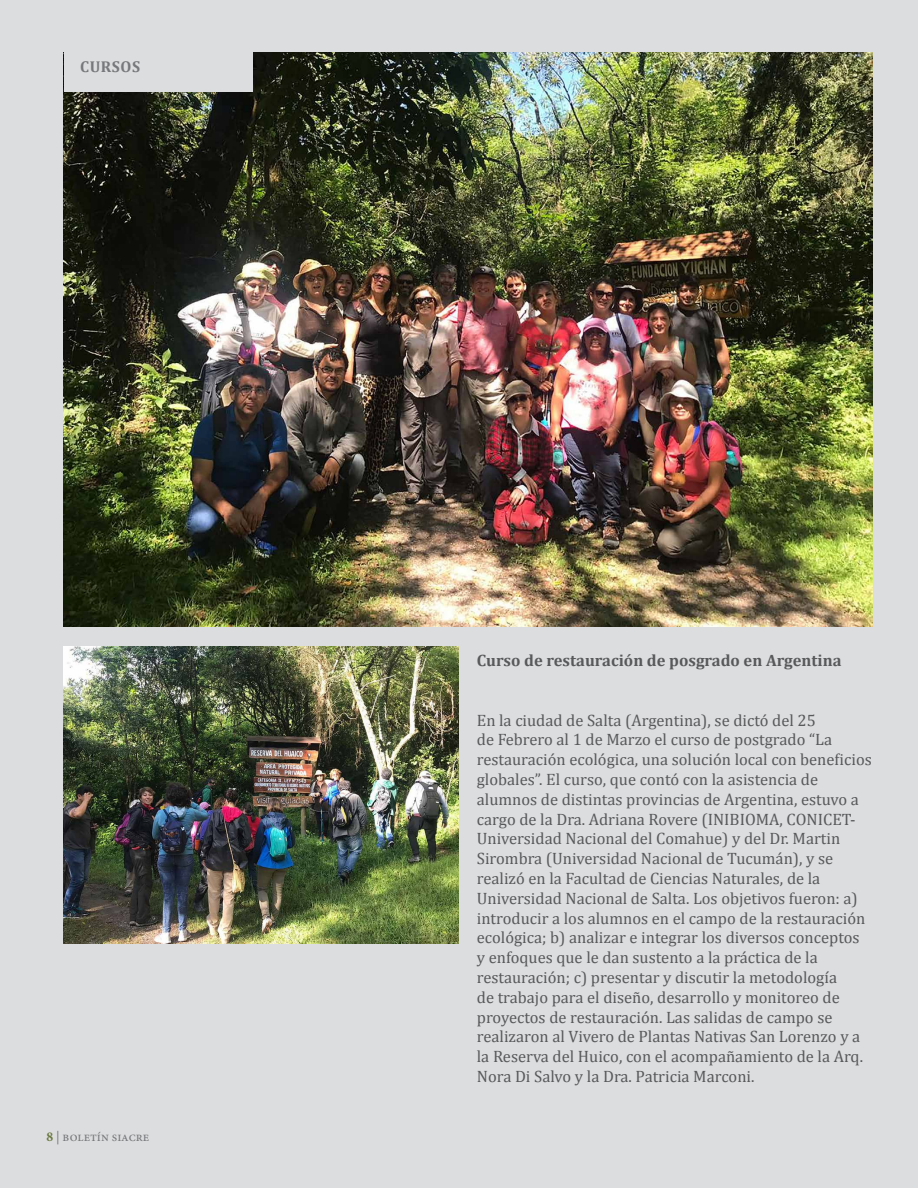
<style>
.page{position:relative;width:918px;height:1188px;background:#dcddde}
.page>*{position:absolute;margin:0;border:0;box-sizing:border-box;transform-origin:0 0}
.t1{font:16.5px/19.8px "Cambria";color:#58595b}
.t2{font:700 16.5px "Cambria";color:#58595b}
.t3{font:700 15.75px "Cambria";letter-spacing:.04em;color:#77787b}
.t4{font:13.5px "Minion Pro";letter-spacing:-.005em;color:#77787b}
.s1{font-weight:700;color:#6a7840}
</style>
<div class="page">
<img style="left:64px;top:52px;width:808px;height:574px">
<div style="left:64px;top:33px;width:188px;height:59px;background:#dcddde"></div>
<img style="left:64px;top:646px;width:395px;height:297px">
<hr style="left:917px;top:0;width:1px;height:745px;background:#dad9c9">
<p class="t3" style="left:80px;top:56px;width:62px">CURSOS</p>
<p class="t4" style="left:46px;top:1128px;width:105px"><span class="s1">8</span> | boletín siacre</p>
<p class="t2" style="left:477px;top:649px;width:366px">Curso de restauración de posgrado en Argentina</p>
<p class="t1" style="left:477px;top:710px;width:397px">En la ciudad de Salta (Argentina), se dictó del 25<br>de Febrero al 1 de Marzo el curso de postgrado “La restauración ecológica, una solución local con beneficios globales”. El curso, que contó con la asistencia de alumnos de distintas provincias de Argentina, estuvo a cargo de la Dra. Adriana Rovere (INIBIOMA, CONICET-Universidad Nacional del Comahue) y del Dr. Martin Sirombra (Universidad Nacional de Tucumán), y se realizó en la Facultad de Ciencias Naturales, de la Universidad Nacional de Salta. Los objetivos fueron: a) introducir a los alumnos en el campo de la restauración ecológica; b) analizar e integrar los diversos conceptos y enfoques que le dan sustento a la práctica de la restauración; c) presentar y discutir la metodología<br>de trabajo para el diseño, desarrollo y monitoreo de proyectos de restauración. Las salidas de campo se realizaron al Vivero de Plantas Nativas San Lorenzo y a la Reserva del Huico, con el acompañamiento de la Arq.<br>Nora Di Salvo y la Dra. Patricia Marconi.</p>
</div>
